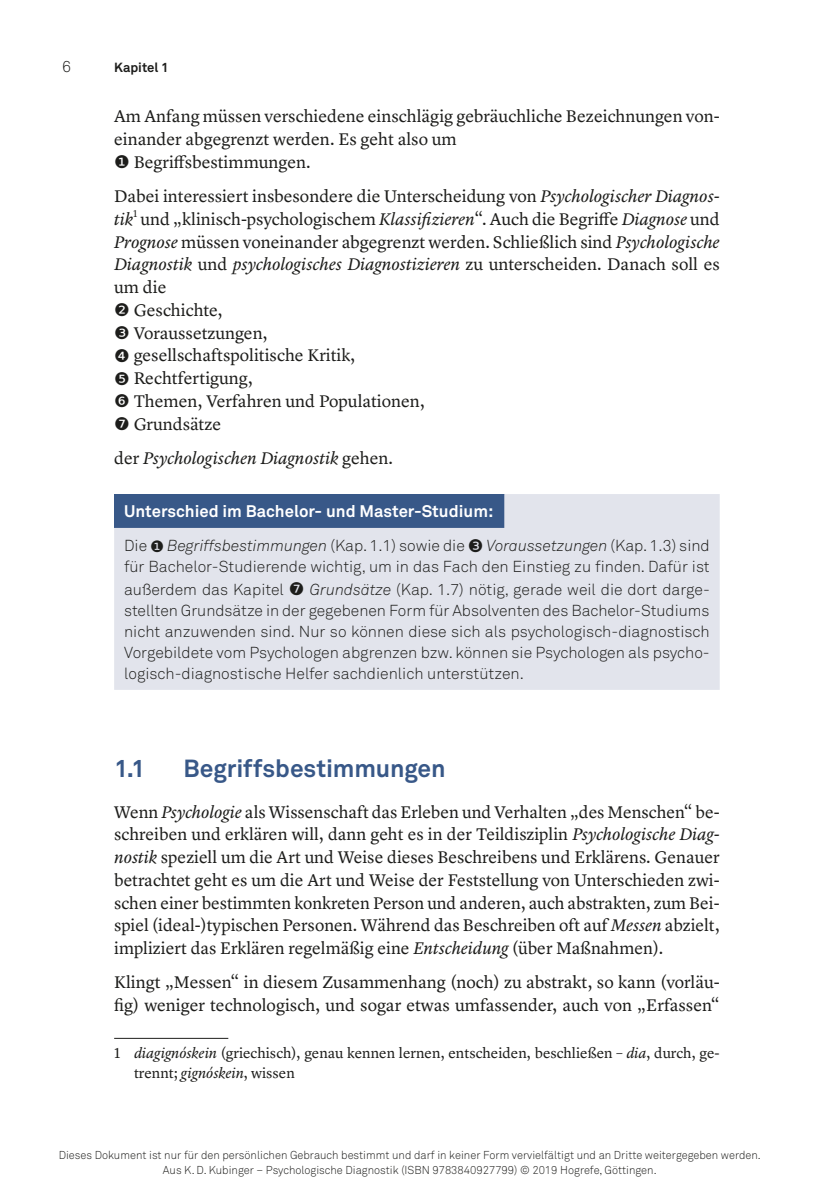
<style>
.page{position:relative;width:819px;height:1191px;background:#fff}
.page>*{position:absolute;margin:0;border:0;box-sizing:border-box;transform-origin:0 0}
.t1{font:700 24.5px "Akkurat Pro";letter-spacing:-.005em;color:#385888}
.t2{font:17.5px/22.8px "Lyon Text";color:#1d1d1b}
.t3{font:italic 17.5px "Lyon Text";color:#1d1d1b}
.t4{font:700 16.62px "Akkurat Pro";color:#fff}
.t5{font:300 15.75px/21px "Akkurat Pro";color:#1d1d1b}
.t6{font:14.88px/20.1px "Lyon Text";color:#1d1d1b}
.t7{font:700 13.12px "Akkurat Pro";color:#1d1d1b}
.t8{font:300 11.38px/14.9px "Akkurat Pro";color:#1d1d1b;text-align:center}
.t9{font:10.15px "Lyon Text";color:#1d1d1b}
.s1{font-family:"DejaVu Sans"}
.s2{font-style:italic}
.s3{font-style:normal}
.s4{font-family:"DejaVu Sans";font-weight:400}
.s5{font-family:"DejaVu Sans";font-weight:400;font-size:17.5px}
</style>
<div class="page">
<svg style="left:114px;top:494px;width:605px;height:196px;background:#ced4e0"></svg>
<hr style="left:114px;top:1038px;width:114px;height:1px;background:#1d1d1b">
<p class="t5" style="left:62px;top:56px;width:10px">6</p>
<p class="t7" style="left:114px;top:59px;width:56px">Kapitel 1</p>
<p class="t2" style="left:114px;top:104px;width:607px">Am Anfang müssen verschiedene einschlägig gebräuchliche Bezeichnungen von&shy;einander abgegrenzt werden. Es geht also um<br><span class="s1">❶</span> Begriffsbestimmungen.</p>
<p class="t2" style="left:114px;top:183px;width:607px">Dabei interessiert insbesondere die Unterscheidung von <span class="s2">Psychologischer Diagnos&shy;tik</span> und „klinisch-psychologischem <span class="s2">Klassifizieren</span>“. Auch die Begriffe <span class="s2">Diagnose</span> und</p>
<p class="t9" style="left:133px;top:206px;width:6px">1</p>
<p class="t2" style="left:114px;top:229px;width:607px"><span class="s2">Prognose</span> müssen voneinander abgegrenzt werden. Schließlich sind <span class="s2">Psychologische Diagnostik</span> und <span class="s2">psychologisches Diagnostizieren</span> zu unterscheiden. Danach soll es um die<br><span class="s1">❷</span> Geschichte,<br><span class="s1">❸</span> Voraussetzungen,<br><span class="s1">❹</span> gesellschaftspolitische Kritik,<br><span class="s1">❺</span> Rechtfertigung,<br><span class="s1">❻</span> Themen, Verfahren und Populationen,<br><span class="s1">❼</span> Grundsätze</p>
<p class="t3" style="left:114px;top:444px;width:280px"><span class="s3">der</span> Psychologischen Diagnostik <span class="s3">gehen.</span></p>
<p class="t4" style="left:124px;top:501px;width:371px">Unterschied im Bachelor- und Master-Studium:</p>
<p class="t5" style="left:124px;top:535px;width:587px">Die <span class="s4">❶</span> <span class="s2">Begriffsbestimmungen</span> (Kap. 1.1) sowie die <span class="s5">❸</span> <span class="s2">Voraussetzungen</span> (Kap. 1.3) sind für Bachelor-Studierende wichtig, um in das Fach den Einstieg zu finden. Dafür ist</p>
<p class="t5" style="left:124px;top:579px;width:587px;text-align:justify">außerdem das Kapitel <span class="s5">❼</span> <span class="s2">Grundsätze</span> (Kap. 1.7) nötig, gerade weil die dort darge&shy;stellten Grundsätze in der gegebenen Form für Absolventen des Bachelor-Studiums nicht anzuwenden sind. Nur so können diese sich als psychologisch-diagnostisch Vorgebildete vom Psychologen abgrenzen bzw. können sie Psychologen als psycho&shy;logisch-diagnostische Helfer sachdienlich unterstützen.</p>
<h1 class="t1" style="left:114px;top:753px;width:33px">1.1</h1>
<h1 class="t1" style="left:184px;top:753px;width:263px">Begriffsbestimmungen</h1>
<p class="t2" style="left:114px;top:799px;width:607px;text-align:justify">Wenn <span class="s2">Psychologie</span> als Wissenschaft das Erleben und Verhalten „des Menschen“ be&shy;schreiben und erklären will, dann geht es in der Teildisziplin <span class="s2">Psychologische Diag&shy;nostik</span> speziell um die Art und Weise dieses Beschreibens und Erklärens. Genauer betrachtet geht es um die Art und Weise der Feststellung von Unterschieden zwi&shy;schen einer bestimmten konkreten Person und anderen, auch abstrakten, zum Bei&shy;spiel (ideal-)typischen Personen. Während das Beschreiben oft auf <span class="s2">Messen</span> abzielt, impliziert das Erklären regelmäßig eine <span class="s2">Entscheidung</span> (über Maßnahmen).</p>
<p class="t2" style="left:114px;top:969px;width:607px">Klingt „Messen“ in diesem Zusammenhang (noch) zu abstrakt, so kann (vorläu&shy;fig) weniger technologisch, und sogar etwas umfassender, auch von „Erfassen“</p>
<p class="t6" style="left:134px;top:1042px;width:587px;text-indent:-20px">1 <span class="s2">diagignóskein</span> (griechisch), genau kennen lernen, entscheiden, beschließen – <span class="s2">dia</span>, durch, ge&shy;trennt; <span class="s2">gignóskein</span>, wissen</p>
<p class="t8" style="left:59px;top:1147px;width:703px">Dieses Dokument ist nur für den persönlichen Gebrauch bestimmt und darf in keiner Form vervielfältigt und an Dritte weitergegeben werden.<br>Aus K. D. Kubinger – Psychologische Diagnostik (ISBN 9783840927799) © 2019 Hogrefe, Göttingen.</p>
</div>
